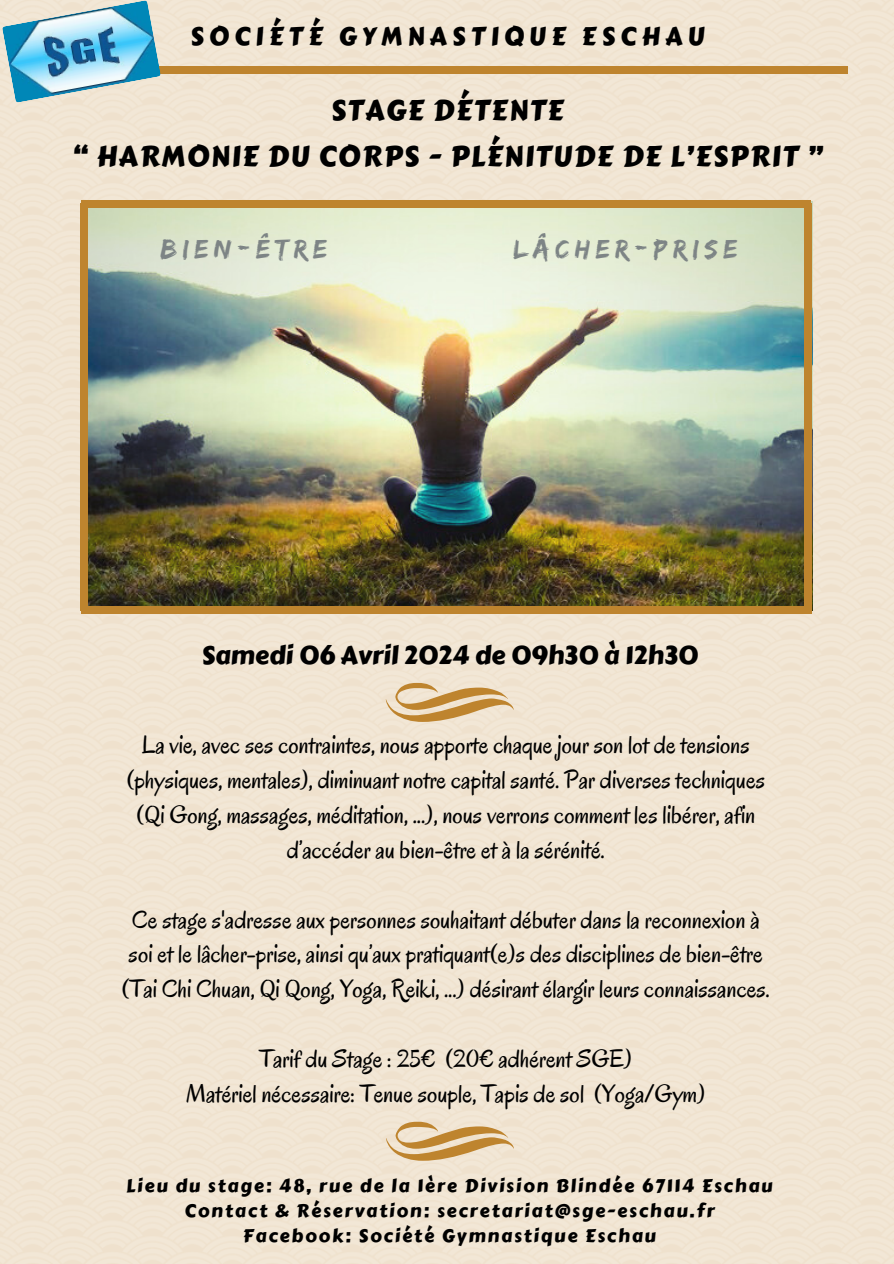
<style>
.page{position:relative;width:894px;height:1264px;background:#fff}
.page>*{position:absolute;margin:0;border:0;box-sizing:border-box;transform-origin:0 0}
.t1{font:28.5px "Carter One";letter-spacing:.05em;color:#000}
.t2{font:27.75px "Edo";letter-spacing:.2em;color:#7d8485}
.t3{font:25.5px/34.8px "Oregano";color:#000;text-align:center}
.t4{font:25.5px "Carter One";color:#000}
.t5{font:25.5px "Carter One";letter-spacing:.2em;color:#000}
.t6{font:18.15px "Carter One";letter-spacing:.1em;color:#000}
</style>
<div class="page">
<div style="left:0;top:0;width:893px;height:1263px;background:#f1e6d5"></div>
<img style="left:88px;top:208px;width:716px;height:398px">
<div style="left:51px;top:67px;width:796px;height:7px;background:#be842e"></div>
<svg style="left:385px;top:683px;width:128px;height:39px"></svg>
<svg style="left:386px;top:1121px;width:128px;height:39px"></svg>
<div style="left:81px;top:204px;width:7px;height:407px;background:#be842e"></div>
<div style="left:804px;top:204px;width:7px;height:407px;background:#be842e"></div>
<img style="left:2px;top:0;width:159px;height:103px">
<div style="left:81px;top:201px;width:730px;height:7px;background:#be842e"></div>
<div style="left:81px;top:606px;width:730px;height:7px;background:#be842e"></div>
<h1 class="t5" style="left:190px;top:17px;width:516px">SOCIÉTÉ GYMNASTIQUE ESCHAU</h1>
<h1 class="t1" style="left:331px;top:89px;width:234px">STAGE DÉTENTE</h1>
<h1 class="t1" style="left:72px;top:135px;width:751px">“ HARMONIE DU CORPS - PLÉNITUDE DE L’ESPRIT ”</h1>
<p class="t2" style="left:161px;top:233px;width:168px">BIEN-ÊTRE</p>
<h2 class="t2" style="left:513px;top:233px;width:225px">LÂCHER-PRISE</h2>
<h3 class="t4" style="left:201px;top:636px;width:498px">Samedi 06 Avril 2024 de 09h30 à 12h30</h3>
<h3 class="t3" style="left:126px;top:727px;width:640px">La vie, avec ses contraintes, nous apporte chaque jour son lot de tensions (physiques, mentales), diminuant notre capital santé. Par diverses techniques (Qi Gong, massages, méditation, ...), nous verrons comment les libérer, afin d’accéder au bien-être et à la sérénité.</h3>
<h3 class="t3" style="left:121px;top:902px;width:650px">Ce stage s'adresse aux personnes souhaitant débuter dans la reconnexion à soi et le lâcher-prise, ainsi qu’aux pratiquant(e)s des disciplines de bien-être (Tai Chi Chuan, Qi Qong, Yoga, Reiki, ...) désirant élargir leurs connaissances.</h3>
<p class="t3" style="left:186px;top:1041px;width:520px">Tarif du Stage : 25€ (20€ adhérent SGE)<br>Matériel nécessaire: Tenue souple, Tapis de sol (Yoga/Gym)</p>
<h1 class="t6" style="left:126px;top:1172px;width:647px">Lieu du stage: 48, rue de la 1ère Division Blindée 67114 Eschau</h1>
<h3 class="t6" style="left:184px;top:1196px;width:531px">Contact &amp; Réservation: secretariat@sge-eschau.fr</h3>
<p class="t6" style="left:243px;top:1221px;width:414px">Facebook: Société Gymnastique Eschau</p>
</div>
